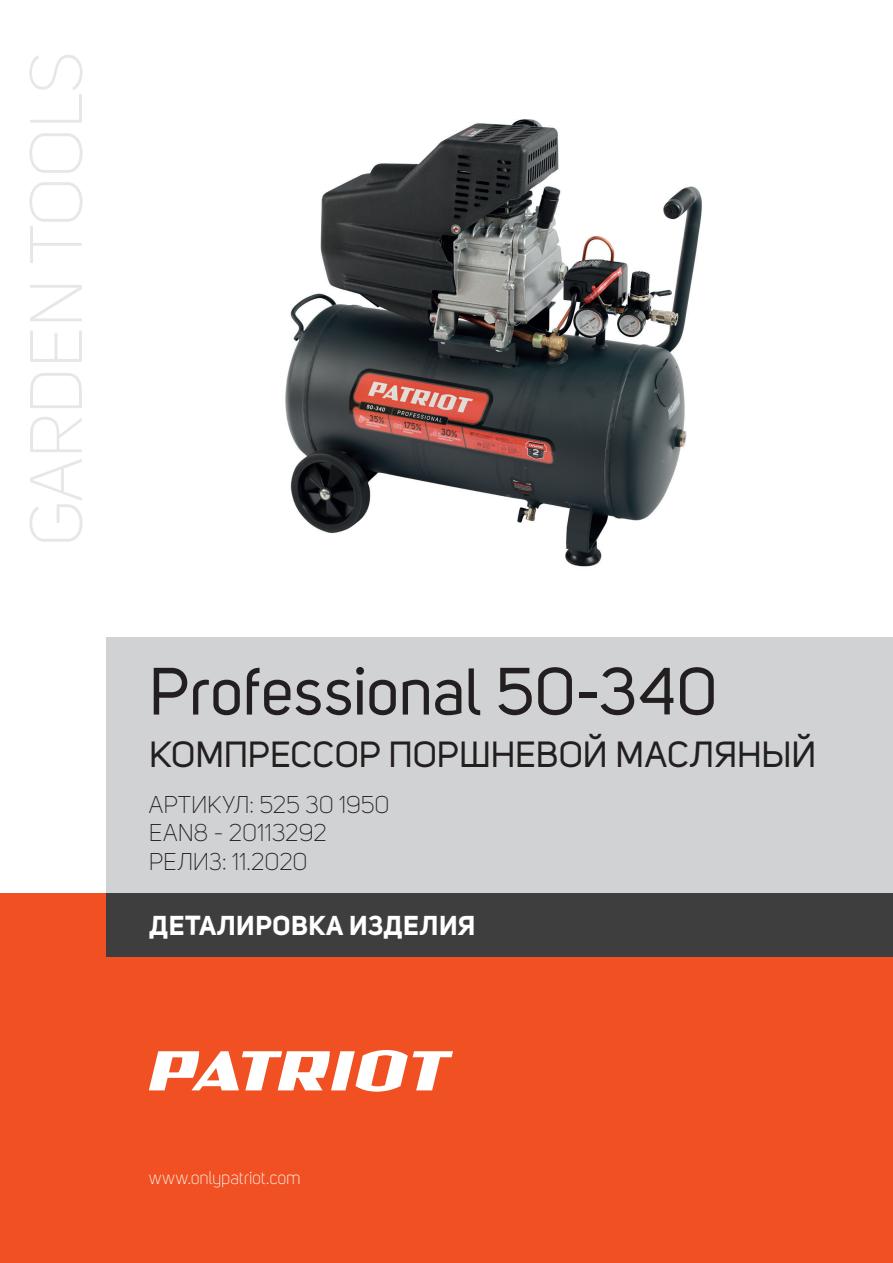
<style>
.page{position:relative;width:893px;height:1263px;background:#fff}
.page>*{position:absolute;margin:0;border:0;box-sizing:border-box;transform-origin:0 0}
.t1{font:300 73.05px "Uni Sans";letter-spacing:-.01em;color:#e6e7e9}
.t2{font:66px "Uni Sans";letter-spacing:.005em;color:#231f20}
.t3{font:36px "Uni Sans";letter-spacing:-.005em;color:#231f20}
.t4{font:700 27px "Uni Sans";letter-spacing:.02em;color:#fff}
.t5{font:300 24px/28.8px "Uni Sans";letter-spacing:-.005em;color:#231f20}
.t6{font:300 18px "Uni Sans";letter-spacing:-.015em;color:#fff}
</style>
<div class="page">
<div style="left:0;top:893px;width:893px;height:370px;background:#f15122"></div>
<div style="left:106px;top:893px;width:787px;height:64px;background:#3e3e3f"></div>
<div style="left:106px;top:638px;width:787px;height:255px;background:#d1d2d4"></div>
<svg style="left:149px;top:1050px;width:304px;height:42px"></svg>
<img style="left:285px;top:119px;width:417px;height:448px">
<h1 class="t1" style="left:15px;top:547px;width:497px;rotate:-90deg">GARDEN TOOLS</h1>
<h2 class="t2" style="left:149px;top:653px;width:570px">Professional 50-340</h2>
<h3 class="t3" style="left:149px;top:734px;width:668px">КОМПРЕССОР ПОРШНЕВОЙ МАСЛЯНЫЙ</h3>
<p class="t5" style="left:149px;top:790px;width:242px">АРТИКУЛ: 525 30 1950<br>EAN8 - 20113292<br>РЕЛИЗ: 11.2020</p>
<p class="t4" style="left:149px;top:909px;width:328px">ДЕТАЛИРОВКА ИЗДЕЛИЯ</p>
<p class="t6" style="left:149px;top:1167px;width:154px">www.onlypatriot.com</p>
</div>
